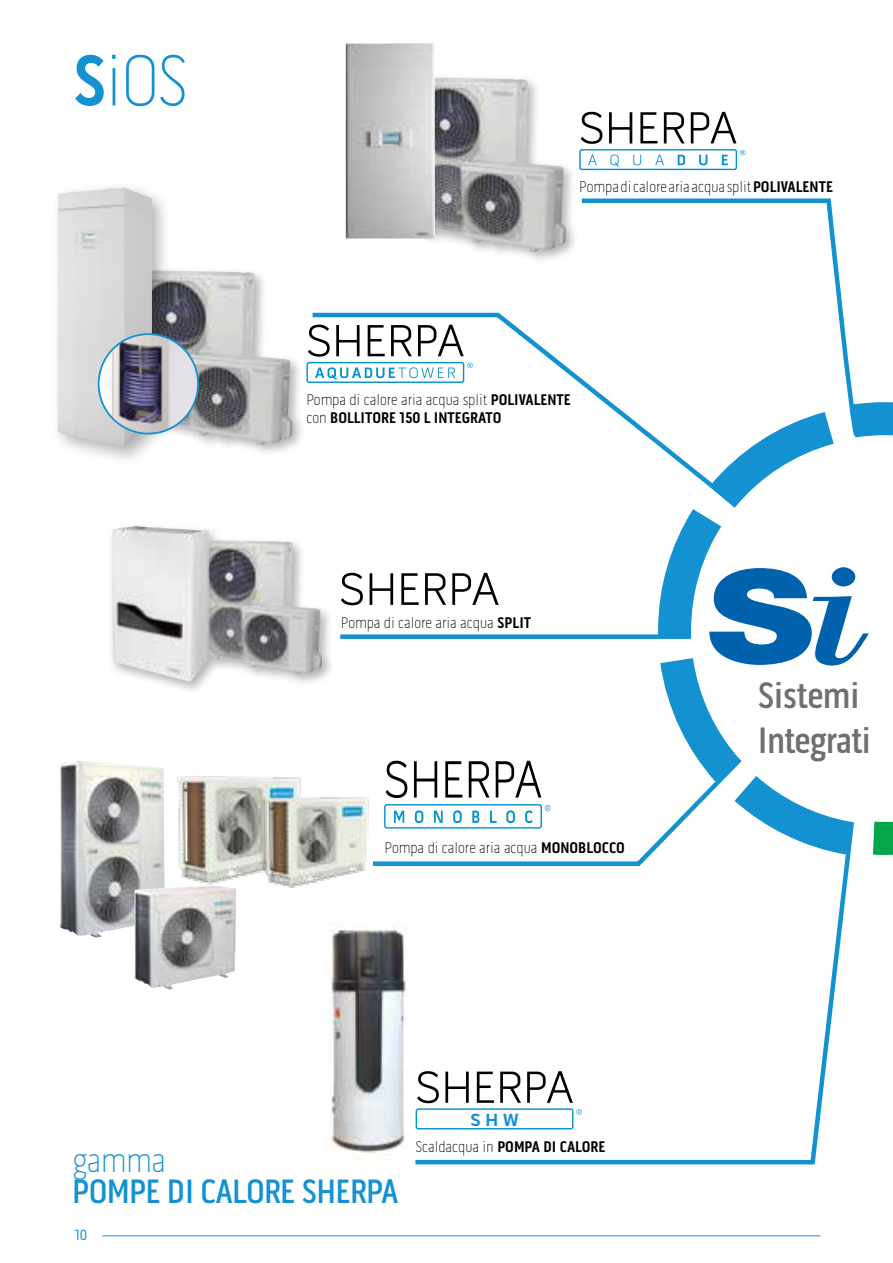
<style>
.page{position:relative;width:893px;height:1263px;background:#fff}
.page>*{position:absolute;margin:0;border:0;box-sizing:border-box;transform-origin:0 0}
.t1{font:100 73.5px "Pill Gothic 300 mg";color:#1391d1}
.t2{font:500 37.5px/45px "Pill Gothic 300 mg";letter-spacing:-.03em;color:#706f6f}
.t3{font:500 34.5px "Pill Gothic 300 mg";letter-spacing:-.02em;color:#1391d1}
.t4{font:100 34.5px "Pill Gothic 300 mg";letter-spacing:-.02em;color:#1391d1}
.t5{font:700 18px "Pill Gothic 600 mg";color:#1391d1}
.t6{font:100 15.75px "Pill Gothic 300 mg";color:#000}
.t7{font:700 15.75px/18px "Pill Gothic 300 mg";color:#000}
.t8{font:15px "Pill Gothic 300 mg";color:#1391d1}
.s1{font-weight:700}
.s2{font-weight:100}
</style>
<div class="page">
<hr style="left:102px;top:1235px;width:719px;height:1px;background:#1391d1">
<img style="left:177px;top:776px;width:164px;height:111px">
<div style="left:413px;top:72px;width:166px;height:193px;background:#000;opacity:.3"></div>
<img style="left:418px;top:77px;width:148px;height:175px">
<img style="left:346px;top:43px;width:89px;height:196px">
<svg style="left:415px;top:876px;width:433px;height:289px"></svg>
<img style="left:60px;top:761px;width:105px;height:176px">
<img style="left:134px;top:885px;width:102px;height:104px">
<div style="left:107px;top:521px;width:228px;height:173px;background:#000;opacity:.3"></div>
<img style="left:112px;top:526px;width:210px;height:156px">
<svg style="left:309px;top:312px;width:268px;height:71px"></svg>
<svg style="left:581px;top:112px;width:21px;height:32px"></svg>
<svg style="left:609px;top:112px;width:23px;height:31px"></svg>
<svg style="left:640px;top:112px;width:17px;height:31px"></svg>
<svg style="left:664px;top:112px;width:21px;height:31px"></svg>
<svg style="left:691px;top:112px;width:45px;height:31px"></svg>
<svg style="left:588px;top:155px;width:9px;height:10px"></svg>
<svg style="left:610px;top:155px;width:9px;height:11px"></svg>
<svg style="left:633px;top:155px;width:8px;height:10px"></svg>
<svg style="left:655px;top:155px;width:9px;height:10px"></svg>
<svg style="left:678px;top:155px;width:7px;height:10px"></svg>
<svg style="left:699px;top:155px;width:8px;height:10px"></svg>
<svg style="left:722px;top:155px;width:6px;height:10px"></svg>
<div style="left:579px;top:149px;width:158px;height:21px;border:1px solid #0091d0;border-radius:2px"></div>
<svg style="left:740px;top:150px;width:5px;height:5px"></svg>
<svg style="left:308px;top:325px;width:22px;height:32px"></svg>
<svg style="left:336px;top:325px;width:24px;height:31px"></svg>
<svg style="left:368px;top:325px;width:17px;height:31px"></svg>
<svg style="left:391px;top:325px;width:21px;height:31px"></svg>
<svg style="left:418px;top:325px;width:46px;height:31px"></svg>
<svg style="left:315px;top:367px;width:140px;height:12px"></svg>
<div style="left:306px;top:362px;width:158px;height:21px;border:1px solid #0091d0;border-radius:2px"></div>
<svg style="left:467px;top:363px;width:6px;height:5px"></svg>
<svg style="left:341px;top:402px;width:552px;height:474px"></svg>
<svg style="left:577px;top:196px;width:286px;height:245px"></svg>
<img style="left:330px;top:924px;width:77px;height:237px">
<svg style="left:417px;top:1071px;width:22px;height:32px"></svg>
<svg style="left:445px;top:1071px;width:24px;height:32px"></svg>
<svg style="left:477px;top:1071px;width:17px;height:32px"></svg>
<svg style="left:500px;top:1071px;width:21px;height:32px"></svg>
<svg style="left:527px;top:1071px;width:46px;height:32px"></svg>
<div style="left:416px;top:1108px;width:157px;height:21px;border:1px solid #0091d0;border-radius:2px"></div>
<svg style="left:576px;top:1109px;width:6px;height:6px"></svg>
<div style="left:140px;top:265px;width:165px;height:193px;background:#000;opacity:.3"></div>
<img style="left:172px;top:270px;width:121px;height:175px">
<div style="left:50px;top:180px;width:122px;height:287px;background:#000;opacity:.3"></div>
<img style="left:58px;top:187px;width:94px;height:261px">
<div style="left:106px;top:334px;width:92px;height:100px;background:#000;opacity:.3"></div>
<img style="left:99px;top:334px;width:99px;height:100px;border-radius:50px">
<div style="left:98px;top:333px;width:101px;height:101px;border:2px solid #1391d1;border-radius:50%"></div>
<h1 class="t1" style="left:72px;top:38px;width:117px"><span class="s1">S</span>iOS</h1>
<p class="t6" style="left:579px;top:178px;width:255px">Pompa di calore aria acqua split <span class="s1">POLIVALENTE</span></p>
<p class="t7" style="left:306px;top:390px;width:266px"><span class="s2">Pompa di calore aria acqua split</span> POLIVALENTE <span class="s2">con</span> BOLLITORE 150 L INTEGRATO</p>
<p class="t6" style="left:341px;top:613px;width:192px">Pompa di calore aria acqua <span class="s1">SPLIT</span></p>
<h2 class="t2" style="left:758px;top:673px;width:115px">Sistemi<br>Integrati</h2>
<p class="t6" style="left:385px;top:838px;width:242px">Pompa di calore aria acqua <span class="s1">MONOBLOCCO</span></p>
<p class="t5" style="left:470px;top:1109px;width:51px">SHW</p>
<h3 class="t4" style="left:72px;top:1140px;width:95px">gamma</h3>
<h3 class="t3" style="left:72px;top:1171px;width:328px">POMPE DI CALORE SHERPA</h3>
<p class="t8" style="left:75px;top:1226px;width:14px">10</p>
<p class="t7" style="left:416px;top:1138px;width:191px"><span class="s2">Scaldacqua in</span> POMPA DI CALORE</p>
</div>
